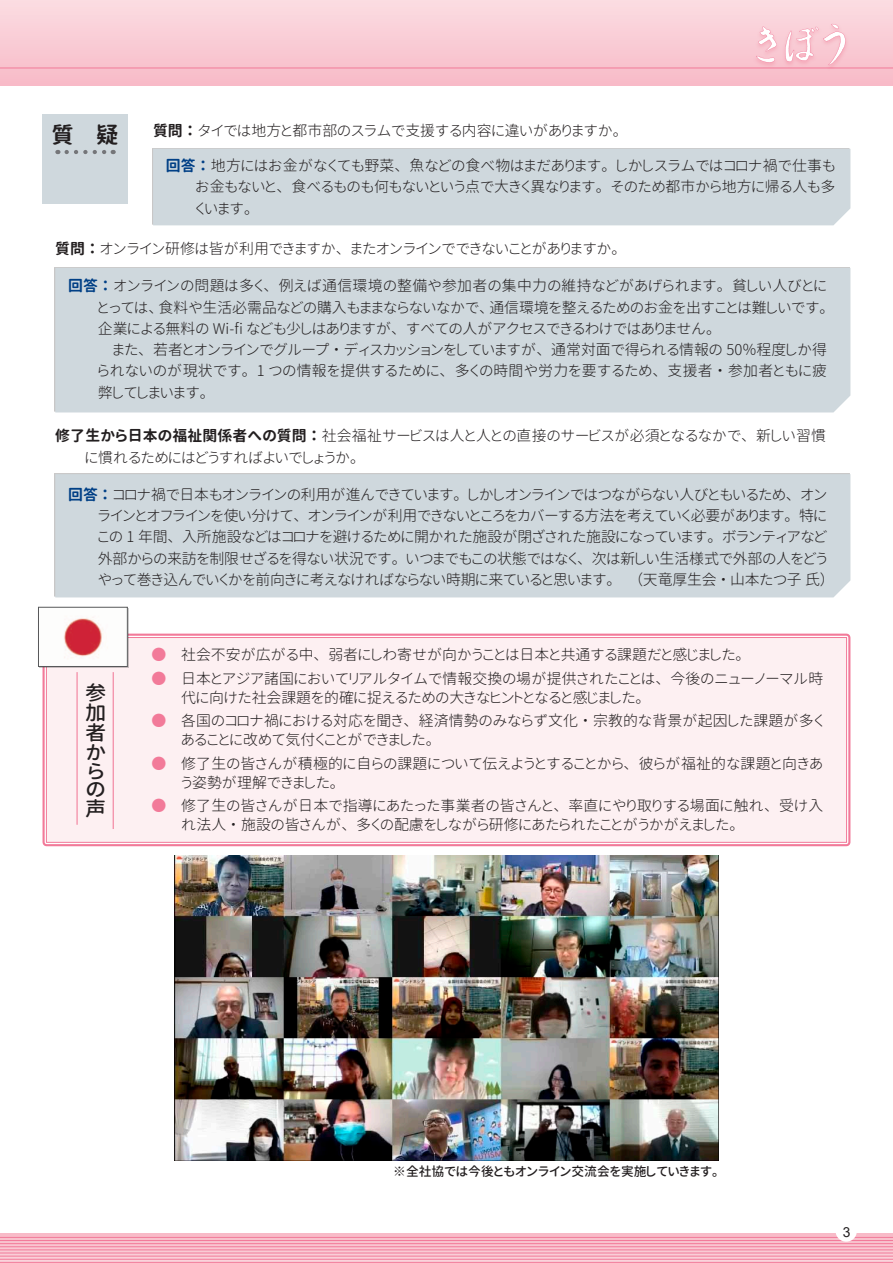
<style>
.page{position:relative;width:893px;height:1263px;background:#fff}
.page>*{position:absolute;margin:0;border:0;box-sizing:border-box;transform-origin:0 0}
.t1{font:22.35px "Gen Jyuu Gothic P Bold";color:#231f20}
.t2{font:20.25px/19.4px "Gen Jyuu Gothic P Medium";color:#231f20;text-align:justify;scale:1.05 1}
.t3{font:14.85px/21.3px "Gen Jyuu Gothic P Light";color:#231f20}
.t4{font:13.8px "Arial";color:#231f20}
.t5{font:12.75px "Gen Jyuu Gothic P Medium";color:#231f20}
.s1{font-family:"Gen Jyuu Gothic P Bold"}
.s2{font-family:"Gen Jyuu Gothic P Bold";color:#014086}
.s3{color:#f27a99}
</style>
<div class="page">
<svg style="left:0;top:1233px;width:893px;height:29px;background:#f7bdca"></svg>
<hr style="left:0;top:1237px;width:893px;height:1px;background:#f27a99">
<hr style="left:0;top:1256px;width:893px;height:1px;background:#f27a99">
<hr style="left:0;top:1246px;width:893px;height:1px;background:#f27a99">
<hr style="left:0;top:1240px;width:893px;height:1px;background:#f27a99">
<hr style="left:0;top:1259px;width:893px;height:1px;background:#f27a99">
<hr style="left:0;top:1249px;width:893px;height:1px;background:#f27a99">
<hr style="left:0;top:1243px;width:893px;height:1px;background:#f27a99">
<hr style="left:0;top:1262px;width:893px;height:1px;background:#f27a99">
<hr style="left:0;top:1253px;width:893px;height:1px;background:#f27a99">
<div style="left:836px;top:1220px;width:21px;height:22px;background:#fff;border-radius:50%"></div>
<div style="left:0;top:0;width:893px;height:85px;background:linear-gradient(to bottom,#fbdde2,#f8bbc8)"></div>
<hr style="left:0;top:68px;width:893px;height:1px;background:#f27a99">
<img style="left:751px;top:21px;width:99px;height:51px">
<svg style="left:785px;top:24px;width:61px;height:41px;background:#f9cdd6"></svg>
<svg style="left:756px;top:26px;width:21px;height:37px"></svg>
<div style="left:55px;top:268px;width:795px;height:144px;background:#cfd8dd"></div>
<div style="left:43px;top:634px;width:807px;height:212px;border:2px solid #f27a99;border-radius:3px"></div>
<div style="left:46px;top:637px;width:801px;height:206px;background:#fdf0f2"></div>
<hr style="left:113px;top:672px;width:1px;height:157px;background:#f27a99">
<hr style="left:77px;top:672px;width:1px;height:153px;background:#f27a99">
<div style="left:43px;top:115px;width:85px;height:89px;background:#cfd8dd"></div>
<svg style="left:67px;top:150px;width:47px;height:4px"></svg>
<div style="left:153px;top:149px;width:697px;height:76px;background:#cfd8dd"></div>
<div style="left:55px;top:474px;width:795px;height:123px;background:#cfd8dd"></div>
<img style="left:174px;top:856px;width:544px;height:305px">
<div style="left:39px;top:608px;width:90px;height:60px;background:#231f20;opacity:.25"></div>
<img style="left:40px;top:609px;width:86px;height:56px">
<div style="left:38px;top:607px;width:90px;height:60px;border:1px solid #57585a"></div>
<h1 class="t1" style="left:52px;top:118px;width:68px">質　疑</h1>
<p class="t3" style="left:153px;top:120px;width:469px"><span class="s1">質問：</span>タイでは地方と都市部のスラムで支援する内容に違いがありますか。</p>
<p class="t3" style="left:196px;top:155px;width:641px;text-align:justify;text-indent:-30px"><span class="s2">回答：</span>地方にはお金がなくても野菜、魚などの食べ物はまだあります。しかしスラムではコロナ禍で仕事もお金もないと、食べるものも何もないという点で大きく異なります。そのため都市から地方に帰る人も多くいます。</p>
<p class="t3" style="left:55px;top:238px;width:565px"><span class="s1">質問：</span>オンライン研修は皆が利用できますか、またオンラインでできないことがありますか。</p>
<p class="t3" style="left:98px;top:275px;width:731px;text-align:justify;text-indent:-30px"><span class="s2">回答：</span>オンラインの問題は多く、例えば通信環境の整備や参加者の集中力の維持などがあげられます。貧しい人びとにとっては、食料や生活必需品などの購入もままならないなかで、通信環境を整えるためのお金を出すことは難しいです。企業による無料の Wi-fi なども少しはありますが、すべての人がアクセスできるわけではありません。</p>
<p class="t3" style="left:98px;top:339px;width:731px;text-align:justify;text-indent:15px">また、若者とオンラインでグループ・ディスカッションをしていますが、通常対面で得られる情報の 50％程度しか得られないのが現状です。 1 つの情報を提供するために、多くの時間や労力を要するため、支援者・参加者ともに疲弊してしまいます。</p>
<p class="t3" style="left:85px;top:425px;width:742px;text-indent:-30px"><span class="s1">修了生から日本の福祉関係者への質問：</span>社会福祉サービスは人と人との直接のサービスが必須となるなかで、新しい習慣に慣れるためにはどうすればよいでしょうか。</p>
<p class="t3" style="left:98px;top:483px;width:731px;text-align:justify;text-indent:-30px"><span class="s2">回答：</span>コロナ禍で日本もオンラインの利用が進んできています。しかしオンラインではつながらない人びともいるため、オンラインとオフラインを使い分けて、オンラインが利用できないところをカバーする方法を考えていく必要があります。特にこの 1 年間、入所施設などはコロナを避けるために開かれた施設が閉ざされた施設になっています。ボランティアなど外部からの来訪を制限せざるを得ない状況です。いつまでもこの状態ではなく、次は新しい生活様式で外部の人をどうやって巻き込んでいくかを前向きに考えなければならない時期に来ていると思います。　（天竜厚生会・山本たつ子氏）</p>
<h2 class="t2" style="left:85px;top:682px;width:21px">参加者からの声</h2>
<p class="t3" style="left:151px;top:644px;width:593px"><span class="s3">●</span> 社会不安が広がる中、弱者にしわ寄せが向かうことは日本と共通する課題だと感じました。</p>
<p class="t3" style="left:181px;top:668px;width:644px;line-height:19.2px;text-indent:-30px"><span class="s3">●</span> 日本とアジア諸国においてリアルタイムで情報交換の場が提供されたことは、今後のニューノーマル時代に向けた社会課題を的確に捉えるための大きなヒントとなると感じました。</p>
<p class="t3" style="left:181px;top:711px;width:643px;line-height:19.2px;text-indent:-30px"><span class="s3">●</span> 各国のコロナ禍における対応を聞き、経済情勢のみならず文化・宗教的な背景が起因した課題が多くあることに改めて気付くことができました。</p>
<p class="t3" style="left:181px;top:753px;width:643px;line-height:19.2px;text-indent:-30px"><span class="s3">●</span> 修了生の皆さんが積極的に自らの課題について伝えようとすることから、彼らが福祉的な課題と向きあう姿勢が理解できました。</p>
<p class="t3" style="left:181px;top:796px;width:644px;line-height:19.2px;text-indent:-30px"><span class="s3">●</span> 修了生の皆さんが日本で指導にあたった事業者の皆さんと、率直にやり取りする場面に触れ、受け入れ法人・施設の皆さんが、多くの配慮をしながら研修にあたられたことがうかがえました。</p>
<p class="t5" style="left:393px;top:1162px;width:327px">※全社協では今後ともオンライン交流会を実施していきます。</p>
<p class="t4" style="left:843px;top:1222px;width:9px">3</p>
</div>
